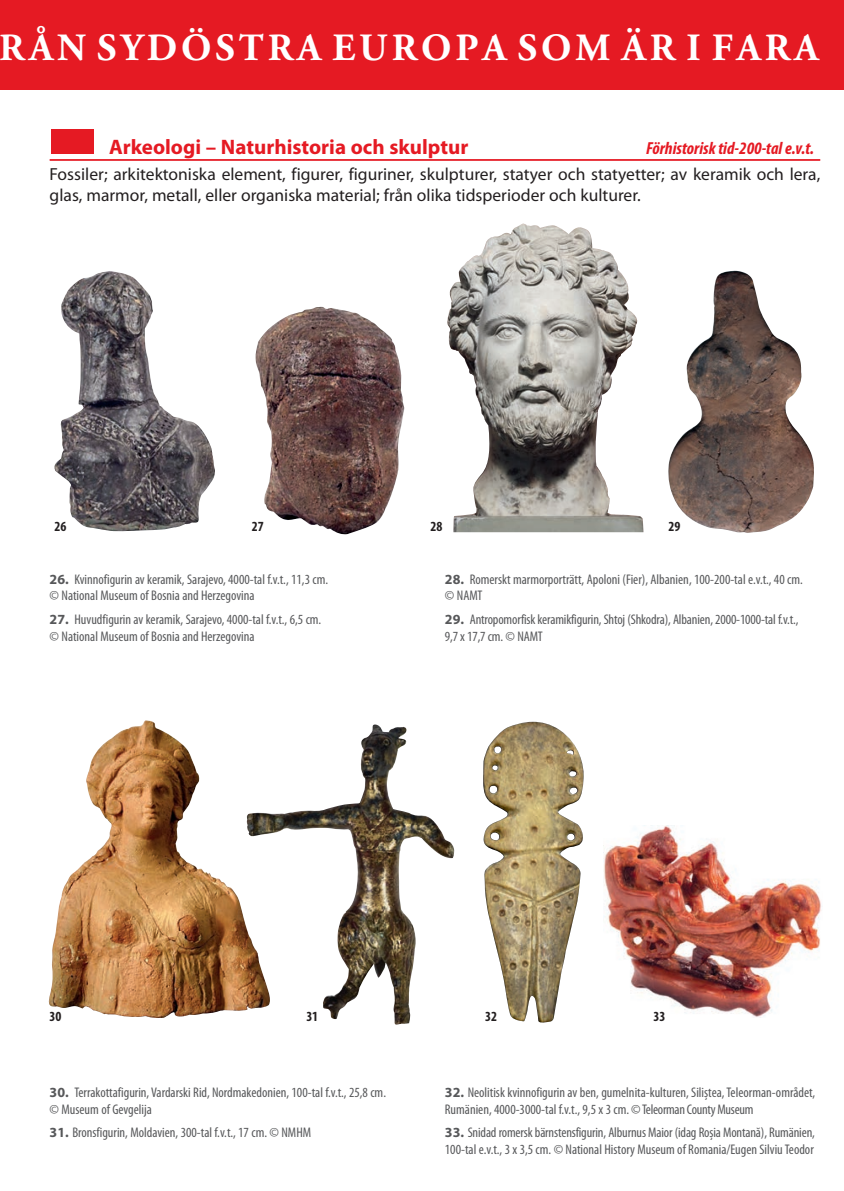
<style>
.page{position:relative;width:844px;height:1191px;background:#fff}
.page>*{position:absolute;margin:0;border:0;box-sizing:border-box;transform-origin:0 0}
.t1{font:700 38.5px "Adobe Garamond Pro";letter-spacing:.1em;color:#fff}
.t2{font:700 21px "Myriad Pro";color:#e51a23}
.t3{font:17.5px/21px "Myriad Pro";color:#231f20}
.t4{font:italic 700 condensed 17.5px "Myriad Pro";color:#e51a23}
.t5{font:condensed 14px/16.8px "Myriad Pro";color:#57585a}
.t6{font:700 condensed 14px "Myriad Pro";color:#231f20}
.s1{font-weight:700;font-stretch:normal}
</style>
<div class="page">
<div style="left:0;top:0;width:843px;height:89px;background:#e51a23"></div>
<img style="left:48px;top:725px;width:197px;height:293px">
<img style="left:245px;top:730px;width:209px;height:295px">
<img style="left:483px;top:722px;width:101px;height:301px">
<img style="left:603px;top:825px;width:218px;height:192px">
<img style="left:54px;top:271px;width:161px;height:261px">
<img style="left:255px;top:307px;width:149px;height:228px">
<img style="left:447px;top:224px;width:196px;height:308px">
<img style="left:668px;top:271px;width:146px;height:262px">
<hr style="left:50px;top:159px;width:770px;height:2px;background:#e51a23">
<div style="left:51px;top:129px;width:43px;height:25px;background:#e51a23"></div>
<h1 class="t1" style="left:0;top:26px;width:820px">RÅN SYDÖSTRA EUROPA SOM ÄR I FARA</h1>
<h2 class="t2" style="left:109px;top:135px;width:360px">Arkeologi – Naturhistoria och skulptur</h2>
<p class="t4" style="left:646px;top:139px;width:169px">Förhistorisk tid-200-tal e.v.t.</p>
<p class="t3" style="left:50px;top:164px;width:772px">Fossiler; arkitektoniska element, figurer, figuriner, skulpturer, statyer och statyetter; av keramik och lera, glas, marmor, metall, eller organiska material; från olika tidsperioder och kulturer.</p>
<p class="t6" style="left:54px;top:518px;width:13px">26</p>
<p class="t6" style="left:668px;top:518px;width:13px">29</p>
<p class="t6" style="left:252px;top:518px;width:13px">27</p>
<p class="t6" style="left:430px;top:518px;width:13px">28</p>
<p class="t5" style="left:50px;top:571px;width:280px"><span class="s1">26.</span> Kvinnofigurin av keramik, Sarajevo, 4000-tal f.v.t., 11,3 cm. © National Museum of Bosnia and Herzegovina</p>
<p class="t5" style="left:50px;top:611px;width:273px"><span class="s1">27.</span> Huvudfigurin av keramik, Sarajevo, 4000-tal f.v.t., 6,5 cm. © National Museum of Bosnia and Herzegovina</p>
<p class="t5" style="left:445px;top:571px;width:359px"><span class="s1">28.</span> Romerskt marmorporträtt, Apoloni (Fier), Albanien, 100-200-tal e.v.t., 40 cm. © NAMT</p>
<p class="t5" style="left:445px;top:611px;width:355px"><span class="s1">29.</span> Antropomorfisk keramikfigurin, Shtoj (Shkodra), Albanien, 2000-1000-tal f.v.t.,<br>9,7 x 17,7 cm. © NAMT</p>
<p class="t6" style="left:49px;top:1008px;width:13px">30</p>
<p class="t6" style="left:306px;top:1008px;width:13px">31</p>
<p class="t6" style="left:485px;top:1008px;width:13px">32</p>
<p class="t6" style="left:653px;top:1008px;width:13px">33</p>
<p class="t5" style="left:50px;top:1084px;width:338px"><span class="s1">30.</span> Terrakottafigurin, Vardarski Rid, Nordmakedonien, 100-tal f.v.t., 25,8 cm. © Museum of Gevgelija</p>
<p class="t5" style="left:50px;top:1124px;width:263px"><span class="s1">31.</span> Bronsfigurin, Moldavien, 300-tal f.v.t., 17 cm. © NMHM</p>
<p class="t5" style="left:445px;top:1084px;width:372px"><span class="s1">32.</span> Neolitisk kvinnofigurin av ben, gumelnita-kulturen, Siliștea, Teleorman-området,<br>Rumänien, 4000-3000-tal f.v.t., 9,5 x 3 cm. © Teleorman County Museum</p>
<p class="t5" style="left:445px;top:1124px;width:371px"><span class="s1">33.</span> Snidad romersk bärnstensfigurin, Alburnus Maior (idag Roșia Montană), Rumänien,<br>100-tal e.v.t., 3 x 3,5 cm. © National History Museum of Romania/Eugen Silviu Teodor</p>
</div>
